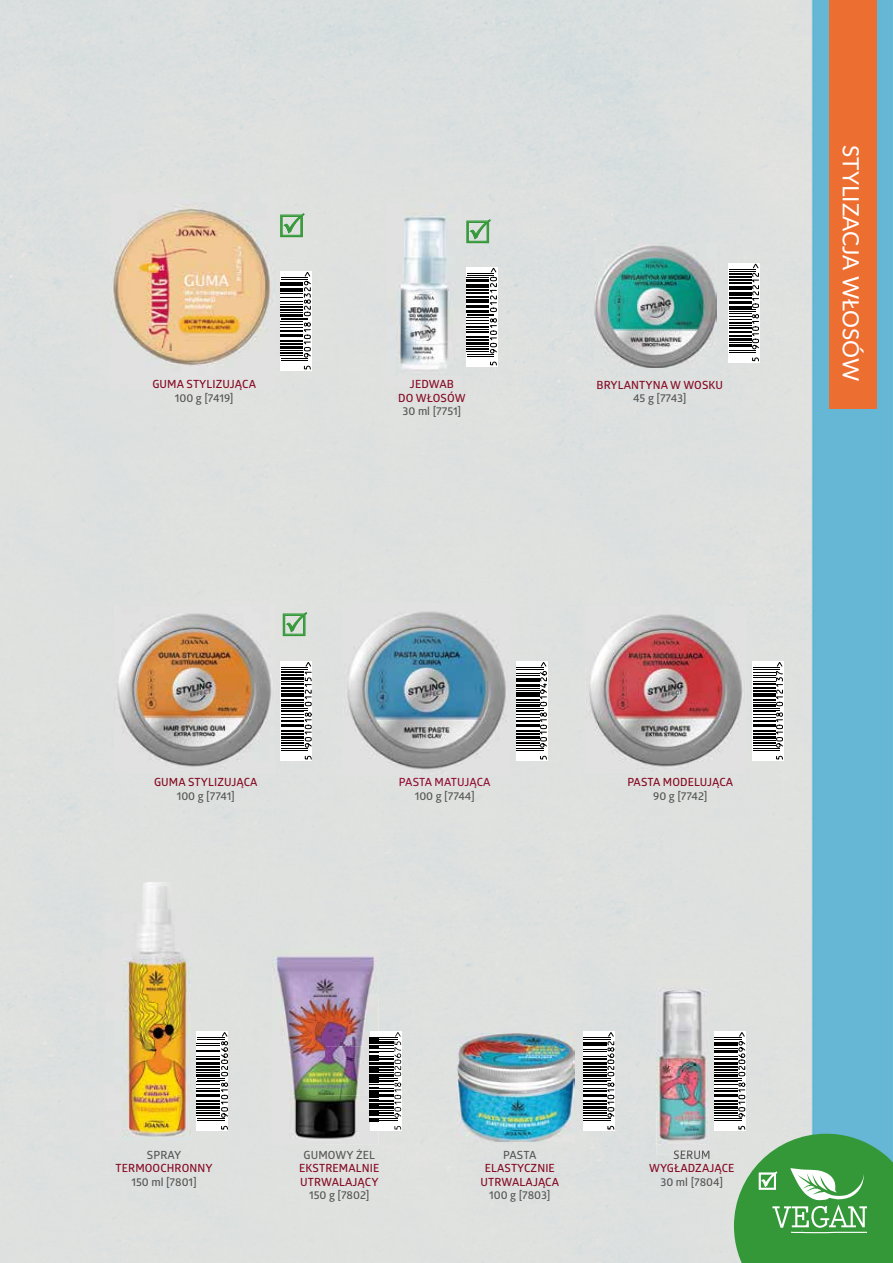
<style>
.page{position:relative;width:893px;height:1263px;background:#fff}
.page>*{position:absolute;margin:0;border:0;box-sizing:border-box;transform-origin:0 0}
.t1{font:22.5px "Lato";color:#fff}
.t2{font:600 11.25px/13.5px "Glober";letter-spacing:.01em;color:#860a23;text-align:center}
.t3{font:600 11.25px "Glober";color:#575756}
.t4{font:600 11.25px "Glober";letter-spacing:.005em;color:#910c32}
</style>
<div class="page">
<img style="left:0;top:0;width:893px;height:1263px">
<div style="left:829px;top:0;width:48px;height:408px;background:#ed6e31"></div>
<img style="left:112px;top:195px;width:163px;height:194px">
<img style="left:114px;top:606px;width:160px;height:166px">
<img style="left:585px;top:606px;width:160px;height:166px">
<img style="left:344px;top:603px;width:165px;height:172px">
<img style="left:387px;top:205px;width:73px;height:181px">
<svg style="left:466px;top:267px;width:31px;height:99px"></svg>
<svg style="left:467px;top:268px;width:30px;height:98px"></svg>
<div style="left:752px;top:661px;width:31px;height:100px;background:#fff"></div>
<svg style="left:753px;top:662px;width:30px;height:98px"></svg>
<div style="left:281px;top:661px;width:31px;height:100px;background:#fff"></div>
<svg style="left:281px;top:662px;width:31px;height:98px"></svg>
<div style="left:728px;top:263px;width:31px;height:99px;background:#fff"></div>
<svg style="left:729px;top:263px;width:30px;height:99px"></svg>
<svg style="left:280px;top:271px;width:31px;height:100px"></svg>
<svg style="left:281px;top:272px;width:30px;height:98px"></svg>
<img style="left:595px;top:244px;width:121px;height:124px">
<div style="left:516px;top:661px;width:31px;height:100px;background:#fff"></div>
<svg style="left:516px;top:662px;width:31px;height:98px"></svg>
<div style="left:197px;top:1031px;width:31px;height:100px;background:#fff"></div>
<svg style="left:197px;top:1032px;width:31px;height:98px"></svg>
<div style="left:583px;top:1031px;width:31px;height:100px;background:#fff"></div>
<svg style="left:583px;top:1032px;width:31px;height:98px"></svg>
<img style="left:458px;top:1033px;width:116px;height:109px">
<img style="left:657px;top:979px;width:52px;height:176px">
<img style="left:674px;top:1150px;width:35px;height:5px">
<img style="left:106px;top:868px;width:84px;height:271px">
<img style="left:272px;top:948px;width:106px;height:98px">
<img style="left:272px;top:1046px;width:98px;height:49px">
<img style="left:272px;top:1095px;width:106px;height:49px">
<img style="left:370px;top:1031px;width:8px;height:100px">
<svg style="left:370px;top:1032px;width:31px;height:98px"></svg>
<svg style="left:281px;top:213px;width:23px;height:24px"></svg>
<svg style="left:467px;top:219px;width:23px;height:24px"></svg>
<svg style="left:283px;top:612px;width:24px;height:24px"></svg>
<svg style="left:714px;top:1032px;width:179px;height:231px;background:#7cb697"></svg>
<p class="t2" style="left:152px;top:377px;width:105px">GUMA STYLIZUJĄCA</p>
<p class="t3" style="left:175px;top:390px;width:60px">100 g [7419]</p>
<p class="t2" style="left:398px;top:377px;width:69px">JEDWAB<br>DO WŁOSÓW</p>
<p class="t3" style="left:403px;top:403px;width:60px">30 ml [7751]</p>
<p class="t2" style="left:596px;top:378px;width:128px">BRYLANTYNA W WOSKU</p>
<p class="t3" style="left:633px;top:391px;width:55px">45 g [7743]</p>
<h1 class="t1" style="left:867px;top:145px;width:237px;rotate:90deg">STYLIZACJA WŁOSÓW</h1>
<p class="t2" style="left:154px;top:775px;width:105px">GUMA STYLIZUJĄCA</p>
<p class="t3" style="left:177px;top:788px;width:60px">100 g [7741]</p>
<p class="t4" style="left:399px;top:774px;width:93px">PASTA MATUJĄCA</p>
<p class="t3" style="left:415px;top:788px;width:62px">100 g [7744]</p>
<p class="t2" style="left:627px;top:775px;width:107px">PASTA MODELUJĄCA</p>
<p class="t3" style="left:653px;top:788px;width:56px">90 g [7742]</p>
<p class="t3" style="left:147px;top:1147px;width:36px">SPRAY</p>
<p class="t2" style="left:116px;top:1161px;width:99px">TERMOOCHRONNY</p>
<p class="t3" style="left:131px;top:1174px;width:67px">150 ml [7801]</p>
<p class="t3" style="left:304px;top:1147px;width:73px">GUMOWY ŻEL</p>
<p class="t2" style="left:299px;top:1161px;width:82px;text-align:left">EKSTREMALNIE<br>UTRWALAJĄCY</p>
<p class="t3" style="left:309px;top:1187px;width:62px">150 g [7802]</p>
<p class="t3" style="left:503px;top:1147px;width:35px">PASTA</p>
<p class="t2" style="left:481px;top:1161px;width:80px">ELASTYCZNIE<br>UTRWALAJĄCA</p>
<p class="t3" style="left:489px;top:1187px;width:63px">100 g [7803]</p>
<p class="t3" style="left:673px;top:1147px;width:39px">SERUM</p>
<p class="t2" style="left:649px;top:1161px;width:87px">WYGŁADZAJĄCE</p>
<p class="t3" style="left:661px;top:1174px;width:64px">30 ml [7804]</p>
</div>
